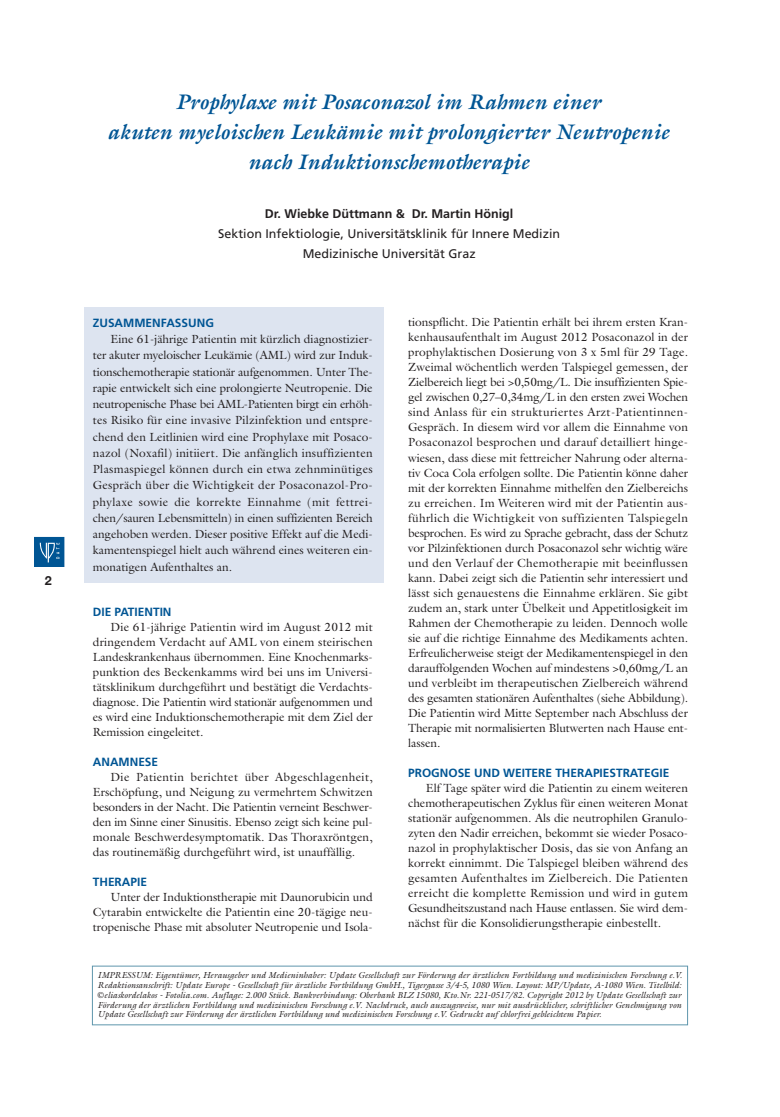
<style>
.page{position:relative;width:780px;height:1117px;background:#fff}
.page>*{position:absolute;margin:0;border:0;box-sizing:border-box;transform-origin:0 0}
.t1{font:italic 700 21.25px/30px "Galliard";color:#005594;text-align:center}
.t2{font:12.5px/20px "Frutiger";color:#231f20;text-align:center}
.t3{font:700 12.5px "Frutiger";color:#231f20}
.t4{font:700 12.5px "Helvetica Neue";color:#231f20}
.t5{font:11.88px/15px "Galliard";color:#231f20;text-align:justify}
.t6{font:700 11.88px "Frutiger";color:#005594}
.t7{font:italic 8.75px/9.9px "Galliard";color:#231f20;text-align:justify}
.s1{font-style:normal}
</style>
<div class="page">
<div style="left:34px;top:536px;width:30px;height:30px;background:#f0f5f8"></div>
<div style="left:34px;top:537px;width:30px;height:29px;background:#005594"></div>
<svg style="left:40px;top:542px;width:19px;height:20px"></svg>
<div style="left:84px;top:306px;width:300px;height:276px;background:#dde4f0"></div>
<p class="t4" style="left:45px;top:573px;width:8px">2</p>
<h1 class="t1" style="left:107px;top:87px;width:563px">Prophylaxe mit Posaconazol im Rahmen einer<br>akuten myeloischen Leukämie mit prolongierter Neutropenie nach Induktionschemotherapie</h1>
<p class="t3" style="left:265px;top:209px;width:250px">Dr. Wiebke Düttmann &amp; Dr. Martin Hönigl</p>
<p class="t2" style="left:218px;top:225px;width:343px">Sektion Infektiologie, Universitätsklinik für Innere Medizin<br>Medizinische Universität Graz</p>
<p class="t6" style="left:93px;top:318px;width:123px">ZUSAMMENFASSUNG</p>
<p class="t5" style="left:93px;top:331px;width:281px;line-height:16.2px;text-indent:18px">Eine 61-jährige Patientin mit kürzlich diagnostizier&shy;ter akuter myeloischer Leukämie (AML) wird zur Induk&shy;tionschemotherapie stationär aufgenommen. Unter The&shy;rapie entwickelt sich eine prolongierte Neutropenie. Die neutropenische Phase bei AML-Patienten birgt ein erhöh&shy;tes Risiko für eine invasive Pilzinfektion und entspre&shy;chend den Leitlinien wird eine Prophylaxe mit Posaco&shy;nazol (Noxafil) initiiert. Die anfänglich insuffizienten Plasmaspiegel können durch ein etwa zehnminütiges Gespräch über die Wichtigkeit der Posaconazol-Pro&shy;phylaxe sowie die korrekte Einnahme (mit fettrei&shy;chen/sauren Lebensmitteln) in einen suffizienten Bereich angehoben werden. Dieser positive Effekt auf die Medi&shy;kamentenspiegel hielt auch während eines weiteren ein&shy;monatigen Aufenthaltes an.</p>
<p class="t6" style="left:93px;top:606px;width:80px">DIE PATIENTIN</p>
<p class="t5" style="left:93px;top:619px;width:281px;text-indent:18px">Die 61-jährige Patientin wird im August 2012 mit dringendem Verdacht auf AML von einem steirischen Landeskrankenhaus übernommen. Eine Knochenmarks&shy;punktion des Beckenkamms wird bei uns im Universi&shy;tätsklinikum durchgeführt und bestätigt die Verdachts&shy;diagnose. Die Patientin wird stationär aufgenommen und es wird eine Induktionschemotherapie mit dem Ziel der Remission eingeleitet.</p>
<p class="t6" style="left:93px;top:756px;width:67px">ANAMNESE</p>
<p class="t5" style="left:93px;top:769px;width:281px;text-indent:18px">Die Patientin berichtet über Abgeschlagenheit, Erschöpfung, und Neigung zu vermehrtem Schwitzen besonders in der Nacht. Die Patientin verneint Beschwer&shy;den im Sinne einer Sinusitis. Ebenso zeigt sich keine pul&shy;monale Beschwerdesymptomatik. Das Thoraxröntgen, das routinemäßig durchgeführt wird, ist unauffällig.</p>
<p class="t6" style="left:93px;top:876px;width:56px">THERAPIE</p>
<p class="t5" style="left:93px;top:889px;width:281px;text-indent:18px">Unter der Induktionstherapie mit Daunorubicin und Cytarabin entwickelte die Patientin eine 20-tägige neu&shy;tropenische Phase mit absoluter Neutropenie und Isola-</p>
<p class="t5" style="left:408px;top:315px;width:281px">tionspflicht. Die Patientin erhält bei ihrem ersten Kran&shy;kenhausaufenthalt im August 2012 Posaconazol in der prophylaktischen Dosierung von 3 x 5ml für 29 Tage.<br>Zweimal wöchentlich werden Talspiegel gemessen, der Zielbereich liegt bei &gt;0,50mg/L. Die insuffizienten Spie&shy;gel zwischen 0,27–0,34mg/L in den ersten zwei Wochen sind Anlass für ein strukturiertes Arzt-Patientinnen-Gespräch. In diesem wird vor allem die Einnahme von Posaconazol besprochen und darauf detailliert hinge&shy;wiesen, dass diese mit fettreicher Nahrung oder alterna&shy;tiv Coca Cola erfolgen sollte. Die Patientin könne daher mit der korrekten Einnahme mithelfen den Zielbereichs zu erreichen. Im Weiteren wird mit der Patientin aus&shy;führlich die Wichtigkeit von suffizienten Talspiegeln besprochen. Es wird zu Sprache gebracht, dass der Schutz vor Pilzinfektionen durch Posaconazol sehr wichtig wäre und den Verlauf der Chemotherapie mit beeinflussen kann. Dabei zeigt sich die Patientin sehr interessiert und lässt sich genauestens die Einnahme erklären. Sie gibt zudem an, stark unter Übelkeit und Appetitlosigkeit im Rahmen der Chemotherapie zu leiden. Dennoch wolle sie auf die richtige Einnahme des Medikaments achten.<br>Erfreulicherweise steigt der Medikamentenspiegel in den darauffolgenden Wochen auf mindestens &gt;0,60mg/L an und verbleibt im therapeutischen Zielbereich während des gesamten stationären Aufenthaltes (siehe Abbildung).<br>Die Patientin wird Mitte September nach Abschluss der Therapie mit normalisierten Blutwerten nach Hause ent&shy;lassen.</p>
<p class="t6" style="left:408px;top:767px;width:262px">PROGNOSE UND WEITERE THERAPIESTRATEGIE</p>
<p class="t5" style="left:408px;top:780px;width:281px;text-indent:18px">Elf Tage später wird die Patientin zu einem weiteren chemotherapeutischen Zyklus für einen weiteren Monat stationär aufgenommen. Als die neutrophilen Granulo&shy;zyten den Nadir erreichen, bekommt sie wieder Posaco&shy;nazol in prophylaktischer Dosis, das sie von Anfang an korrekt einnimmt. Die Talspiegel bleiben während des gesamten Aufenthaltes im Zielbereich. Die Patienten erreicht die komplette Remission und wird in gutem Gesundheitszustand nach Hause entlassen. Sie wird dem&shy;nächst für die Konsolidierungstherapie einbestellt.</p>
<p class="t7" style="left:98px;top:969px;width:586px">IMPRESSUM: Eigentümer, Herausgeber und Medieninhaber: Update Gesellschaft zur Förderung der ärztlichen Fortbildung und medizinischen Forschung e.V.<br>Redaktionsanschrift: Update Europe - Gesellschaft für ärztliche Fortbildung GmbH., Tigergasse 3/4-5, 1080 Wien. Layout: MP/Update, A-1080 Wien. Titelbild: <span class="s1">©</span>eliaskordelakos - Fotolia.com. Auflage: 2.000 Stück. Bankverbindung: Oberbank BLZ 15080, Kto.Nr. 221-0517/82. Copyright 2012 by Update Gesellschaft zur Förderung der ärztlichen Fortbildung und medizinischen Forschung e.V. Nachdruck, auch auszugsweise, nur mit ausdrücklicher, schriftlicher Genehmigung von Update Gesellschaft zur Förderung der ärztlichen Fortbildung und medizinischen Forschung e.V. Gedruckt auf chlorfrei gebleichtem Papier.</p>
</div>
